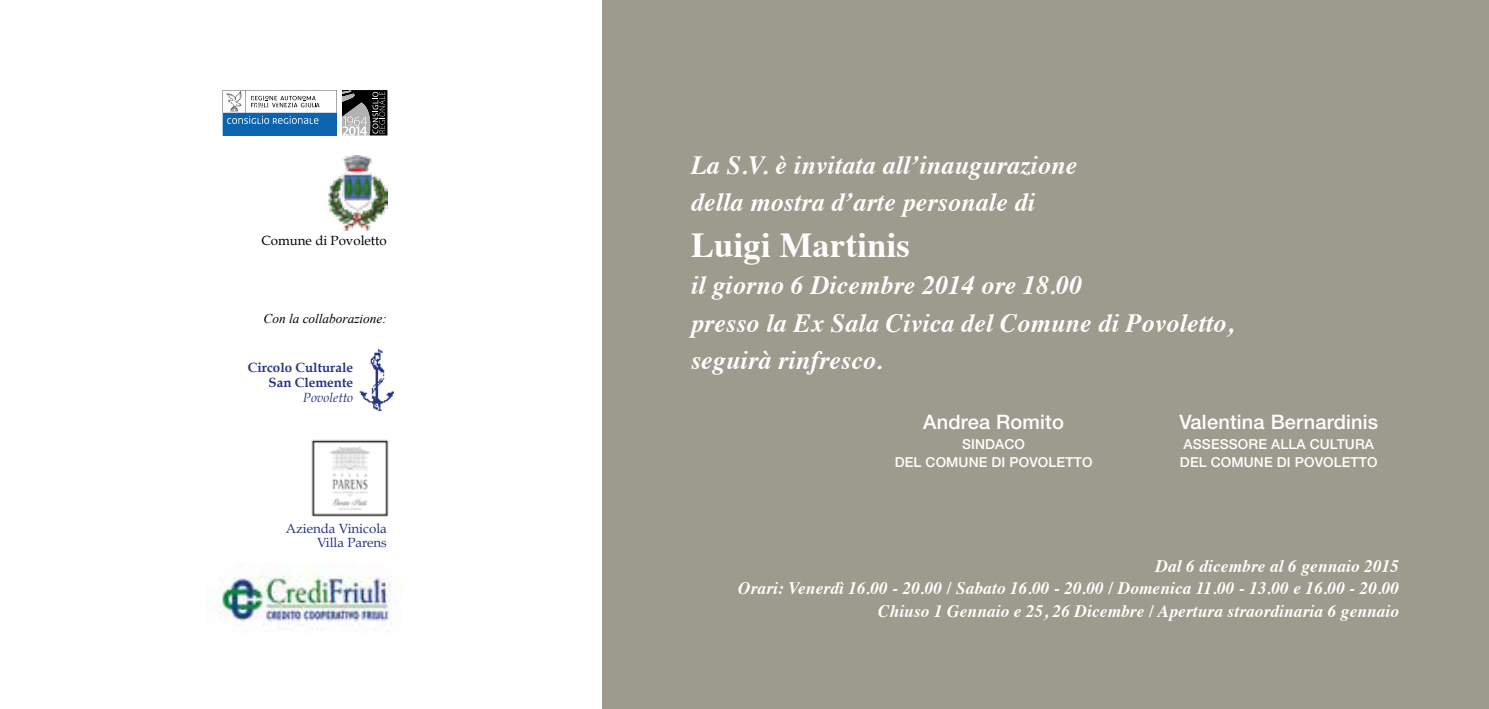
<style>
.page{position:relative;width:1489px;height:709px;background:#fff}
.page>*{position:absolute;margin:0;border:0;box-sizing:border-box;transform-origin:0 0}
.t1{font:700 35px "Times";letter-spacing:.01em;color:#fff}
.t2{font:italic 700 26.25px/37.5px "Times";letter-spacing:.01em;color:#fff}
.t3{font:500 20px "Helvetica Neue";letter-spacing:.01em;color:#fff}
.t4{font:italic 700 17.5px/22.5px "Times";letter-spacing:.01em;color:#fff;text-align:right}
.t5{font:500 13.75px "Helvetica Neue";letter-spacing:.01em;color:#fff}
.t6{font:700 13.25px/14.8px "Book Antiqua";color:#283583;text-align:right}
.t7{font:13.25px/14.8px "Book Antiqua";color:#283583;text-align:right}
.t8{font:italic 13.25px "Times New Roman";color:#000}
.t9{font:13.25px "Book Antiqua";color:#000}
.t10{font:italic 13.25px "Book Antiqua";color:#283583}
</style>
<div class="page">
<div style="left:602px;top:0;width:886px;height:709px;background:#9d9b8e"></div>
<img style="left:205px;top:564px;width:199px;height:66px">
<img style="left:311px;top:439px;width:78px;height:78px">
<img style="left:359px;top:349px;width:35px;height:62px">
<svg style="left:223px;top:90px;width:113px;height:46px"></svg>
<svg style="left:342px;top:90px;width:45px;height:45px;background:#5d5d5d"></svg>
<img style="left:328px;top:156px;width:59px;height:75px">
<p class="t9" style="left:261px;top:232px;width:127px">Comune di Povoletto</p>
<p class="t8" style="left:263px;top:309px;width:125px">Con la collaborazione:</p>
<p class="t6" style="left:248px;top:361px;width:107px">Circolo Culturale<br>San Clemente</p>
<p class="t10" style="left:303px;top:390px;width:52px">Povoletto</p>
<p class="t7" style="left:286px;top:521px;width:102px">Azienda Vinicola<br>Villa Parens</p>
<h2 class="t2" style="left:691px;top:144px;width:387px">La S.V. è invitata all’inaugurazione della mostra d’arte personale di</h2>
<h1 class="t1" style="left:691px;top:211px;width:220px">Luigi Martinis</h1>
<h2 class="t2" style="left:691px;top:264px;width:543px">il giorno 6 Dicembre 2014 ore 18.00<br>presso la Ex Sala Civica del Comune di Povoletto, seguirà rinfresco.</h2>
<p class="t3" style="left:923px;top:410px;width:142px">ANDREA ROMITO</p>
<p class="t3" style="left:1179px;top:410px;width:200px">VALENTINA BERNARDINIS</p>
<p class="t5" style="left:962px;top:436px;width:64px">SINDACO</p>
<p class="t5" style="left:1183px;top:436px;width:182px">ASSESSORE ALLA CULTURA</p>
<p class="t5" style="left:894px;top:453px;width:199px">DEL COMUNE DI POVOLETTO</p>
<p class="t5" style="left:1179px;top:453px;width:199px">DEL COMUNE DI POVOLETTO</p>
<p class="t4" style="left:738px;top:553px;width:662px">Dal 6 dicembre al 6 gennaio 2015<br>Orari: Venerdì 16.00 - 20.00 / Sabato 16.00 - 20.00 / Domenica 11.00 - 13.00 e 16.00 - 20.00<br>Chiuso 1 Gennaio e 25, 26 Dicembre / Apertura straordinaria 6 gennaio</p>
</div>
